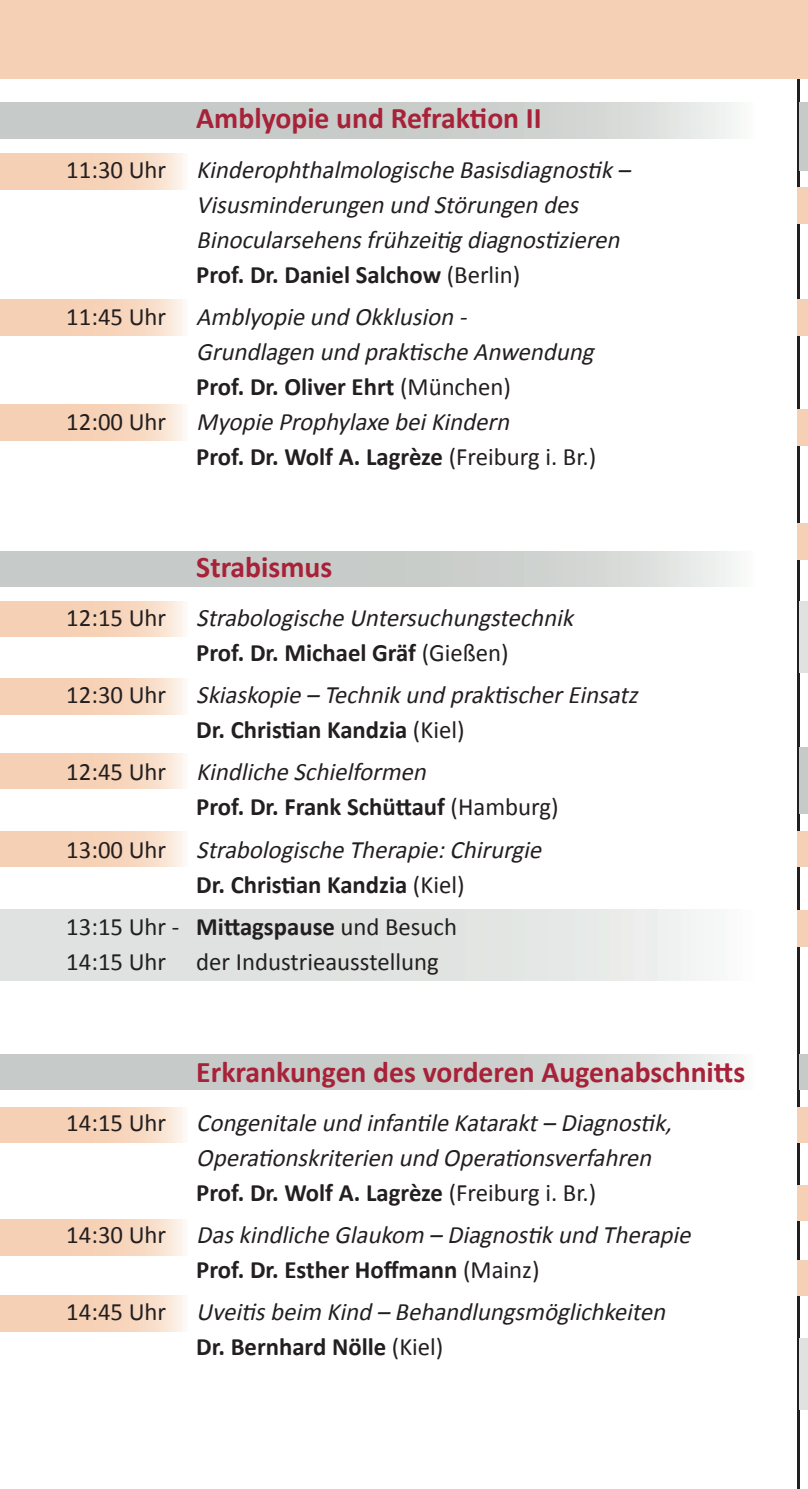
<style>
.page{position:relative;width:808px;height:1489px;background:#fff}
.page>*{position:absolute;margin:0;border:0;box-sizing:border-box;transform-origin:0 0}
.t1{font:700 30px "Calibri";color:#a72239}
.t2{font:italic 25px/35px "Calibri";color:#231f20}
.t3{font:700 25px/35px "Calibri";color:#231f20}
.t4{font:25px/35px "Calibri";color:#231f20}
.s1{font-style:normal}
.s2{font-weight:700;font-style:normal}
.s3{font-weight:400}
.s4{font-weight:400;font-style:italic}
.s5{font-weight:700}
</style>
<div class="page">
<hr style="left:797px;top:0;width:3px;height:1488px;background:#231f20">
<div style="left:0;top:0;width:808px;height:79px;background:#f6d0b4"></div>
<svg style="left:0;top:103px;width:735px;height:35px;background:#cdd0ce"></svg>
<svg style="left:0;top:551px;width:735px;height:35px;background:#cdd0ce"></svg>
<svg style="left:0;top:1054px;width:735px;height:35px;background:#cdd0ce"></svg>
<div style="left:800px;top:103px;width:8px;height:32px;background:#c6cac8"></div>
<div style="left:800px;top:138px;width:8px;height:33px;background:#c6cac8"></div>
<svg style="left:800px;top:135px;width:8px;height:3px"></svg>
<div style="left:800px;top:748px;width:8px;height:30px;background:#c6cac8"></div>
<div style="left:800px;top:783px;width:8px;height:31px;background:#c6cac8"></div>
<svg style="left:800px;top:778px;width:8px;height:5px"></svg>
<div style="left:800px;top:1054px;width:8px;height:35px;background:#c6cac8"></div>
<svg style="left:0;top:154px;width:185px;height:35px;background:#f7d6be"></svg>
<div style="left:800px;top:188px;width:8px;height:35px;background:#f6d0b4"></div>
<img style="left:797px;top:188px;width:3px;height:35px">
<svg style="left:0;top:299px;width:185px;height:36px;background:#f7d6be"></svg>
<div style="left:800px;top:299px;width:8px;height:36px;background:#f6d0b4"></div>
<img style="left:797px;top:299px;width:3px;height:36px">
<svg style="left:0;top:601px;width:185px;height:35px;background:#f7d6be"></svg>
<div style="left:800px;top:831px;width:8px;height:35px;background:#f6d0b4"></div>
<img style="left:797px;top:831px;width:3px;height:35px">
<div style="left:800px;top:1107px;width:8px;height:35px;background:#f6d0b4"></div>
<img style="left:797px;top:1107px;width:3px;height:35px">
<div style="left:800px;top:1260px;width:8px;height:35px;background:#f6d0b4"></div>
<img style="left:797px;top:1260px;width:3px;height:35px">
<svg style="left:0;top:1107px;width:185px;height:35px;background:#f7d6be"></svg>
<svg style="left:0;top:1219px;width:185px;height:35px;background:#f7d6be"></svg>
<svg style="left:0;top:1295px;width:185px;height:36px;background:#f7d6be"></svg>
<svg style="left:0;top:753px;width:185px;height:35px;background:#f7d6be"></svg>
<svg style="left:0;top:679px;width:185px;height:35px;background:#f7d6be"></svg>
<div style="left:800px;top:910px;width:8px;height:36px;background:#f6d0b4"></div>
<img style="left:797px;top:910px;width:3px;height:36px">
<div style="left:800px;top:1185px;width:8px;height:35px;background:#f6d0b4"></div>
<img style="left:797px;top:1185px;width:3px;height:35px">
<svg style="left:0;top:831px;width:185px;height:35px;background:#f7d6be"></svg>
<svg style="left:0;top:404px;width:185px;height:36px;background:#f7d6be"></svg>
<div style="left:800px;top:410px;width:8px;height:35px;background:#f6d0b4"></div>
<img style="left:797px;top:410px;width:3px;height:35px">
<div style="left:800px;top:524px;width:8px;height:35px;background:#f6d0b4"></div>
<img style="left:797px;top:524px;width:3px;height:35px">
<div style="left:0;top:909px;width:755px;height:71px;background:linear-gradient(to right,#d9ddda,#eef0ef)"></div>
<div style="left:800px;top:601px;width:8px;height:71px;background:#dfe2e0"></div>
<div style="left:800px;top:1337px;width:8px;height:71px;background:#dfe2e0"></div>
<p class="t1" style="left:196px;top:99px;width:347px">Amblyopie und Refraktion II</p>
<p class="t2" style="left:196px;top:152px;width:442px;text-indent:-130px"><span class="s1">1 1 : 3 0 U h r</span> KinderophthalmologischeBasisdiagnostik– Visusminderungen und Störungen des Binocularsehensfrühzeitigdiagnostizieren <span class="s2">Prof. Dr. Daniel Salchow</span> <span class="s1">(Berlin)</span></p>
<p class="t2" style="left:66px;top:299px;width:408px"><span class="s1">1 1 : 4 5 U h r</span> Amblyopieund Okklusion -</p>
<p class="t2" style="left:196px;top:334px;width:405px">Grundlagen und praktischeAnwendung</p>
<p class="t3" style="left:196px;top:369px;width:316px">Prof. Dr. Oliver Ehrt <span class="s3">(München)</span></p>
<p class="t2" style="left:66px;top:404px;width:451px"><span class="s1">1 2 : 0 0 U h r</span> MyopieProphylaxebeiKindern</p>
<p class="t3" style="left:196px;top:439px;width:401px">Prof. Dr. Wolf A. Lagrèze <span class="s3">(Freiburg i. Br.)</span></p>
<p class="t1" style="left:196px;top:548px;width:137px">Strabismus</p>
<p class="t2" style="left:196px;top:600px;width:385px;text-indent:-130px"><span class="s1">1 2 : 1 5 U h r</span> StrabologischeUntersuchungstechnik<br><span class="s2">Prof. Dr. Michael Gräf</span> <span class="s1">(Gießen)</span></p>
<p class="t2" style="left:196px;top:677px;width:449px;text-indent:-130px"><span class="s1">1 2 : 3 0 U h r</span> Skiaskopie–Technikund praktischerEinsatz<br><span class="s2">Dr. Christian Kandzia</span> <span class="s1">(Kiel)</span></p>
<p class="t3" style="left:196px;top:754px;width:364px;text-indent:-130px"><span class="s3">1 2 : 4 5 U h r</span> <span class="s4">KindlicheSchielformen<br></span>Prof. Dr. Frank Schüttauf <span class="s3">(Hamburg)</span></p>
<p class="t2" style="left:196px;top:831px;width:353px;text-indent:-130px"><span class="s1">1 3 : 0 0 U h r</span> StrabologischeTherapie:Chirurgie<br><span class="s2">Dr. Christian Kandzia</span> <span class="s1">(Kiel)</span></p>
<p class="t4" style="left:66px;top:908px;width:392px">13:15 Uhr - <span class="s5">Mittagspause</span> und Besuch<br>14:15 Uhr der Industrieausstellung</p>
<p class="t1" style="left:196px;top:1052px;width:550px">Erkrankungen des vorderen Augenabschnitts</p>
<p class="t2" style="left:196px;top:1105px;width:483px;text-indent:-130px"><span class="s1">1 4 : 1 5 U h r</span> Congenitaleund infantileKatarakt–Diagnostik,<br>Operationskriterien und Operationsverfahren<br><span class="s2">Prof. Dr. Wolf A. Lagrèze</span> <span class="s1">(Freiburg i. Br.)</span></p>
<p class="t2" style="left:196px;top:1217px;width:503px;text-indent:-130px"><span class="s1">1 4 : 3 0 U h r</span> DaskindlicheGlaukom –Diagnostikund Therapie<br><span class="s2">Prof. Dr. Esther Hoffmann</span> <span class="s1">(Mainz)</span></p>
<p class="t2" style="left:196px;top:1294px;width:477px;text-indent:-130px"><span class="s1">1 4 : 4 5 U h r</span> Uveitisbeim Kind –Behandlungsmöglichkeiten<br><span class="s2">Dr. Bernhard Nölle</span> <span class="s1">(Kiel)</span></p>
</div>
